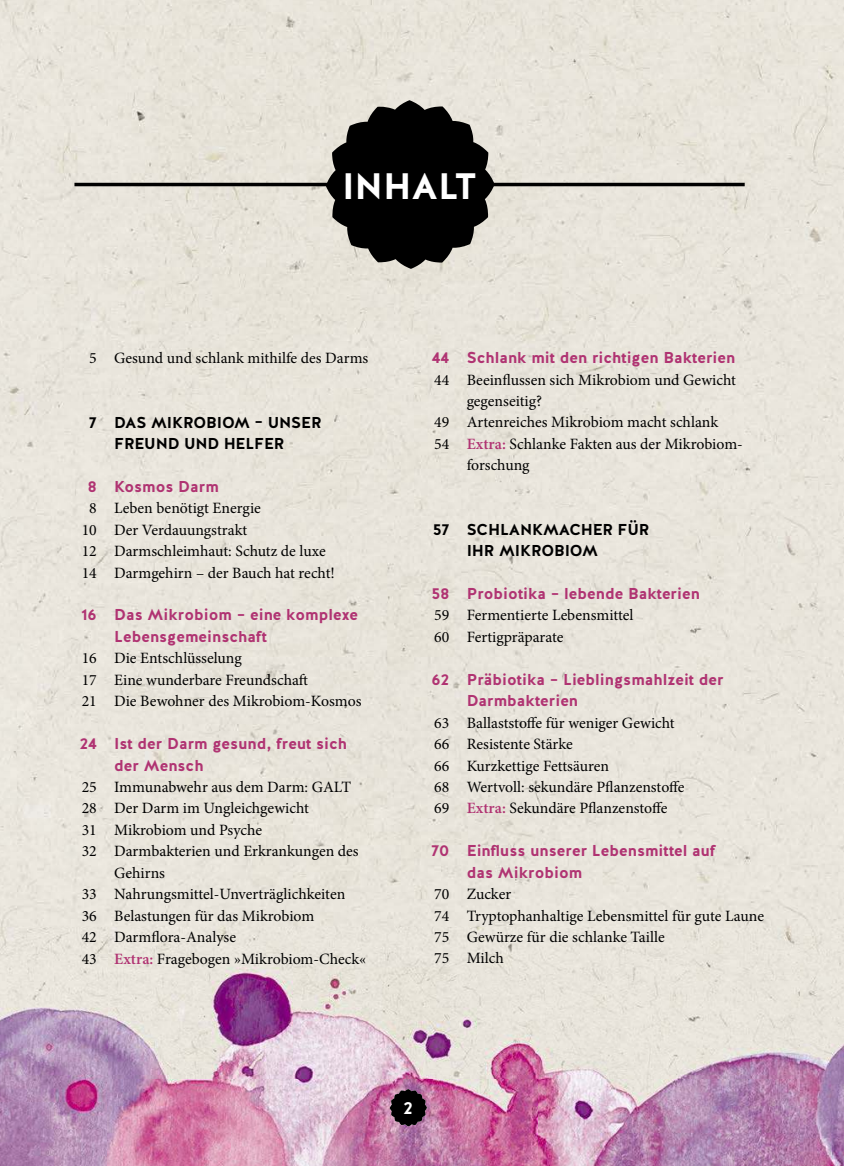
<style>
.page{position:relative;width:844px;height:1166px;background:#fff}
.page>*{position:absolute;margin:0;border:0;box-sizing:border-box;transform-origin:0 0}
.t1{font:700 36.75px "Halis GR";color:#fff}
.t2{font:700 17.5px "Halis GR";color:#fff}
.t3{font:15.75px/21.3px "Minion Pro";color:#000}
.t4{font:700 15.75px/21.3px "Halis GR";color:#b03372}
.t5{font:700 15.75px/21.3px "Halis GR";letter-spacing:-.01em;color:#000}
.s1{font-weight:600;color:#b03372}
</style>
<div class="page">
<div style="left:0;top:0;width:843px;height:928px;background:#e8e4db"></div>
<img style="left:843px;top:0;width:1px;height:1166px">
<img style="left:108px;top:928px;width:735px;height:151px">
<img style="left:0;top:928px;width:108px;height:238px">
<img style="left:107px;top:1079px;width:693px;height:87px">
<img style="left:800px;top:936px;width:43px;height:230px">
<hr style="left:74px;top:183px;width:670px;height:3px;background:#000">
<svg style="left:326px;top:100px;width:168px;height:169px;background:#413f3d"></svg>
<svg style="left:389px;top:1089px;width:38px;height:37px"></svg>
<h1 class="t1" style="left:342px;top:164px;width:137px">INHALT</h1>
<p class="t3" style="left:89px;top:348px;width:280px">5 Gesund und schlank mithilfe des Darms</p>
<p class="t5" style="left:114px;top:411px;width:209px;text-indent:-25px">7 DAS MIKROBIOM – UNSER<br>FREUND UND HELFER</p>
<p class="t4" style="left:88px;top:475px;width:132px">8 Kosmos Darm</p>
<p class="t3" style="left:82px;top:498px;width:254px;text-indent:8px">8 Leben benötigt Energie<br>10 Der Verdauungstrakt<br>12 Darmschleimhaut: Schutz de luxe<br>14 Darmgehirn – der Bauch hat recht!</p>
<p class="t4" style="left:114px;top:604px;width:245px;text-indent:-33px">16 Das Mikrobiom – eine komplexe<br>Lebensgemeinschaft</p>
<p class="t3" style="left:82px;top:648px;width:281px">16 Die Entschlüsselung<br>17 Eine wunderbare Freundschat<br>21 Die Bewohner des Mikrobiom-Kosmos</p>
<p class="t4" style="left:114px;top:733px;width:234px;text-indent:-34px">24 Ist der Darm gesund, freut sich der Mensch</p>
<p class="t3" style="left:82px;top:777px;width:271px">25 Immunabwehr aus dem Darm: GALT</p>
<p class="t3" style="left:82px;top:798px;width:229px">28 Der Darm im Ungleichgewicht</p>
<p class="t3" style="left:82px;top:820px;width:182px">31 Mikrobiom und Psyche</p>
<p class="t3" style="left:82px;top:841px;width:278px">32 Darmbakterien und Erkrankungen des</p>
<p class="t3" style="left:114px;top:863px;width:52px">Gehirns</p>
<p class="t3" style="left:82px;top:884px;width:265px">33 Nahrungsmittel-Unverträglichkeiten</p>
<p class="t3" style="left:82px;top:906px;width:234px">36 Belastungen für das Mikrobiom</p>
<p class="t3" style="left:82px;top:927px;width:156px">42 Darmlora-Analyse</p>
<p class="t3" style="left:82px;top:948px;width:286px">43 <span class="s1">Extra:</span> Fragebogen »Mikrobiom-Check«</p>
<p class="t4" style="left:431px;top:347px;width:305px">44 Schlank mit den richtigen Bakterien</p>
<p class="t3" style="left:434px;top:370px;width:303px">44 Beeinlussen sich Mikrobiom und Gewicht</p>
<p class="t3" style="left:466px;top:391px;width:77px">gegenseitig?</p>
<p class="t3" style="left:434px;top:412px;width:285px">49 Artenreiches Mikrobiom macht schlank</p>
<p class="t3" style="left:434px;top:434px;width:310px">54 <span class="s1">Extra:</span> Schlanke Fakten aus der Mikrobiom-</p>
<p class="t3" style="left:466px;top:455px;width:64px">forschung</p>
<p class="t5" style="left:466px;top:518px;width:184px;text-indent:-34px">57 SCHLANKMACHER FÜR<br>IHR MIKROBIOM</p>
<p class="t4" style="left:431px;top:583px;width:270px">58 Probiotika – lebende Bakterien</p>
<p class="t3" style="left:434px;top:605px;width:201px">59 Fermentierte Lebensmittel<br>60 Fertigpräparate</p>
<p class="t4" style="left:466px;top:668px;width:258px;text-indent:-35px">62 Präbiotika – Lieblingsmahlzeit der<br>Darmbakterien</p>
<p class="t3" style="left:434px;top:713px;width:252px">63 Ballaststofe für weniger Gewicht<br>66 Resistente Stärke<br>66 Kurzkettige Fettsäuren<br>68 Wertvoll: sekundäre Planzenstofe<br>69 <span class="s1">Extra:</span> Sekundäre Planzenstofe</p>
<p class="t4" style="left:466px;top:840px;width:251px;text-indent:-35px">70 Einfluss unserer Lebensmittel auf das Mikrobiom</p>
<p class="t3" style="left:434px;top:884px;width:331px">70 Zucker<br>74 Tryptophanhaltige Lebensmittel für gute Laune<br>75 Gewürze für die schlanke Taille<br>75 Milch</p>
<p class="t2" style="left:403px;top:1097px;width:11px">2</p>
</div>
